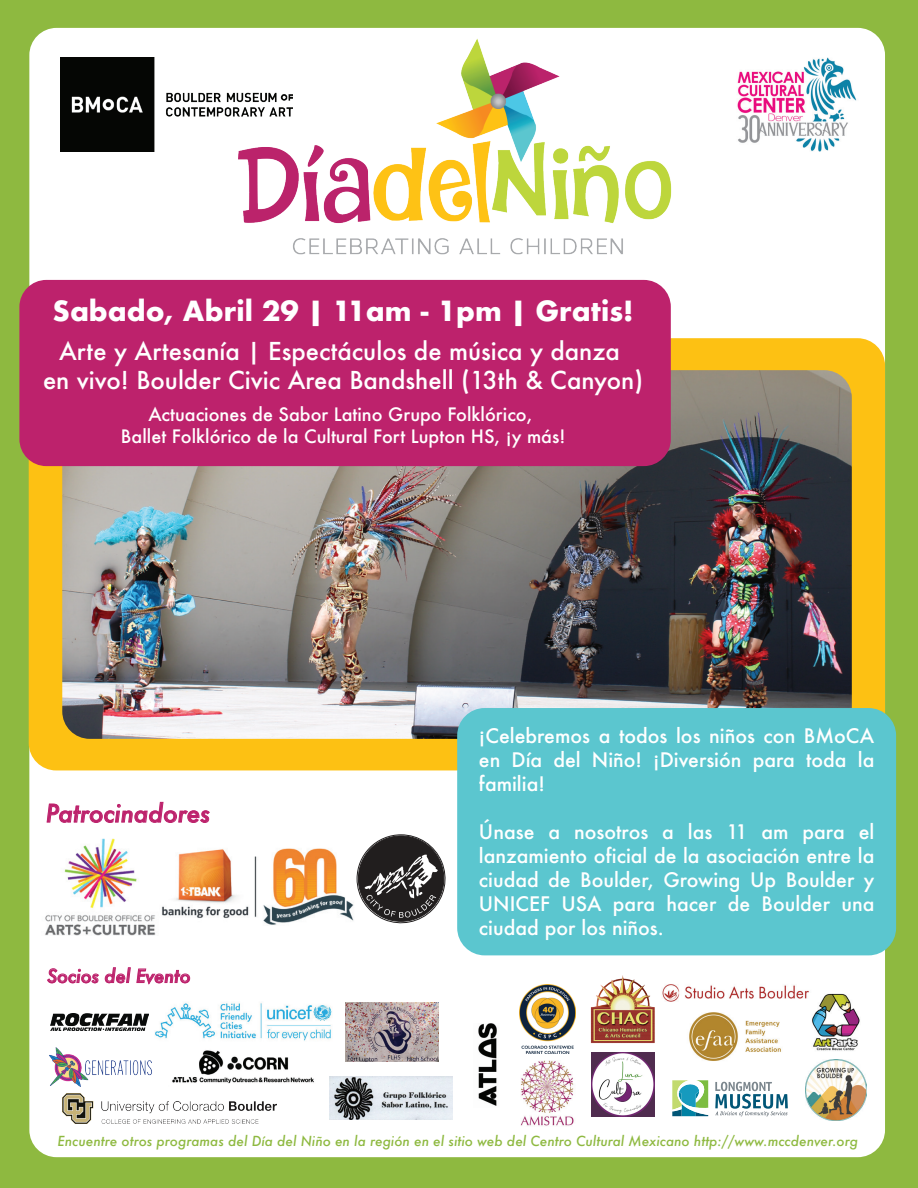
<style>
.page{position:relative;width:918px;height:1188px;background:#8eb940}
.page>*{position:absolute;margin:0;border:0;box-sizing:border-box;transform-origin:0 0}
.t1{font:700 27px "Futura";color:#fff}
.t2{font:500 24px/28.8px "Futura";color:#fff;text-align:center}
.t3{font:italic 500 24px "Futura";color:#bd226c}
.t4{font:500 19.5px/24px "Futura";color:#fff;text-align:justify}
.t5{font:500 18px/21.6px "Futura";color:#fff;text-align:center}
.t6{font:italic 500 18px "Futura";color:#bd226c}
.t7{font:italic 500 13.5px "Futura";color:#8eb940}
</style>
<div class="page">
<div style="left:29px;top:28px;width:856px;height:1129px;background:#fff;border-radius:27px"></div>
<img style="left:200px;top:27px;width:514px;height:267px">
<div style="left:29px;top:338px;width:856px;height:432px;background:#fdc113;border-radius:27px"></div>
<img style="left:62px;top:370px;width:790px;height:369px">
<div style="left:19px;top:280px;width:652px;height:186px;background:#bd226c;border-radius:27px"></div>
<div style="left:457px;top:708px;width:439px;height:247px;background:#5bc6cf;border-radius:27px"></div>
<img style="left:60px;top:58px;width:233px;height:94px">
<img style="left:737px;top:57px;width:120px;height:95px">
<svg style="left:46px;top:802px;width:164px;height:21px"></svg>
<img style="left:155px;top:1003px;width:177px;height:38px">
<img style="left:161px;top:848px;width:196px;height:77px">
<img style="left:45px;top:838px;width:111px;height:98px">
<svg style="left:357px;top:834px;width:89px;height:90px"></svg>
<svg style="left:47px;top:968px;width:52px;height:16px"></svg>
<svg style="left:105px;top:967px;width:85px;height:18px"></svg>
<img style="left:172px;top:1050px;width:142px;height:34px">
<img style="left:662px;top:984px;width:147px;height:18px">
<img style="left:519px;top:984px;width:57px;height:142px">
<img style="left:689px;top:1012px;width:92px;height:49px">
<img style="left:590px;top:975px;width:65px;height:69px">
<img style="left:591px;top:1053px;width:64px;height:63px">
<svg style="left:715px;top:1082px;width:73px;height:34px"></svg>
<svg style="left:672px;top:1080px;width:36px;height:36px"></svg>
<img style="left:812px;top:993px;width:48px;height:58px">
<img style="left:478px;top:1023px;width:19px;height:83px">
<img style="left:345px;top:1002px;width:94px;height:59px">
<img style="left:329px;top:1077px;width:123px;height:43px">
<img style="left:50px;top:1013px;width:98px;height:17px">
<img style="left:49px;top:1047px;width:103px;height:40px">
<img style="left:62px;top:1093px;width:215px;height:30px">
<img style="left:805px;top:1059px;width:62px;height:62px">
<h1 class="t1" style="left:53px;top:291px;width:583px">Sabado, Abril 29 | 11am - 1pm | Gratis!</h1>
<p class="t2" style="left:43px;top:337px;width:602px">Arte y Artesanía | Espectáculos de música y danza<br>en vivo! Boulder Civic Area Bandshell (13th &amp; Canyon)</p>
<p class="t5" style="left:121px;top:403px;width:446px">Actuaciones de Sabor Latino Grupo Folklórico,<br>Ballet Folklórico de la Cultural Fort Lupton HS, ¡y más!</p>
<p class="t3" style="left:46px;top:797px;width:166px">Patrocinadores</p>
<p class="t6" style="left:47px;top:963px;width:145px">Socios del Evento</p>
<p class="t4" style="left:479px;top:723px;width:397px">¡Celebremos a todos los niños con BMoCA en Día del Niño! ¡Diversión para toda la familia!</p>
<p class="t4" style="left:479px;top:819px;width:397px">Únase a nosotros a las 11 am para el lanzamiento oficial de la asociación entre la ciudad de Boulder, Growing Up Boulder y UNICEF USA para hacer de Boulder una ciudad por los niños.</p>
<p class="t7" style="left:58px;top:1132px;width:802px">Encuentre otros programas del Día del Niño en la región en el sitio web del Centro Cultural Mexicano http://www.mccdenver.org</p>
</div>
